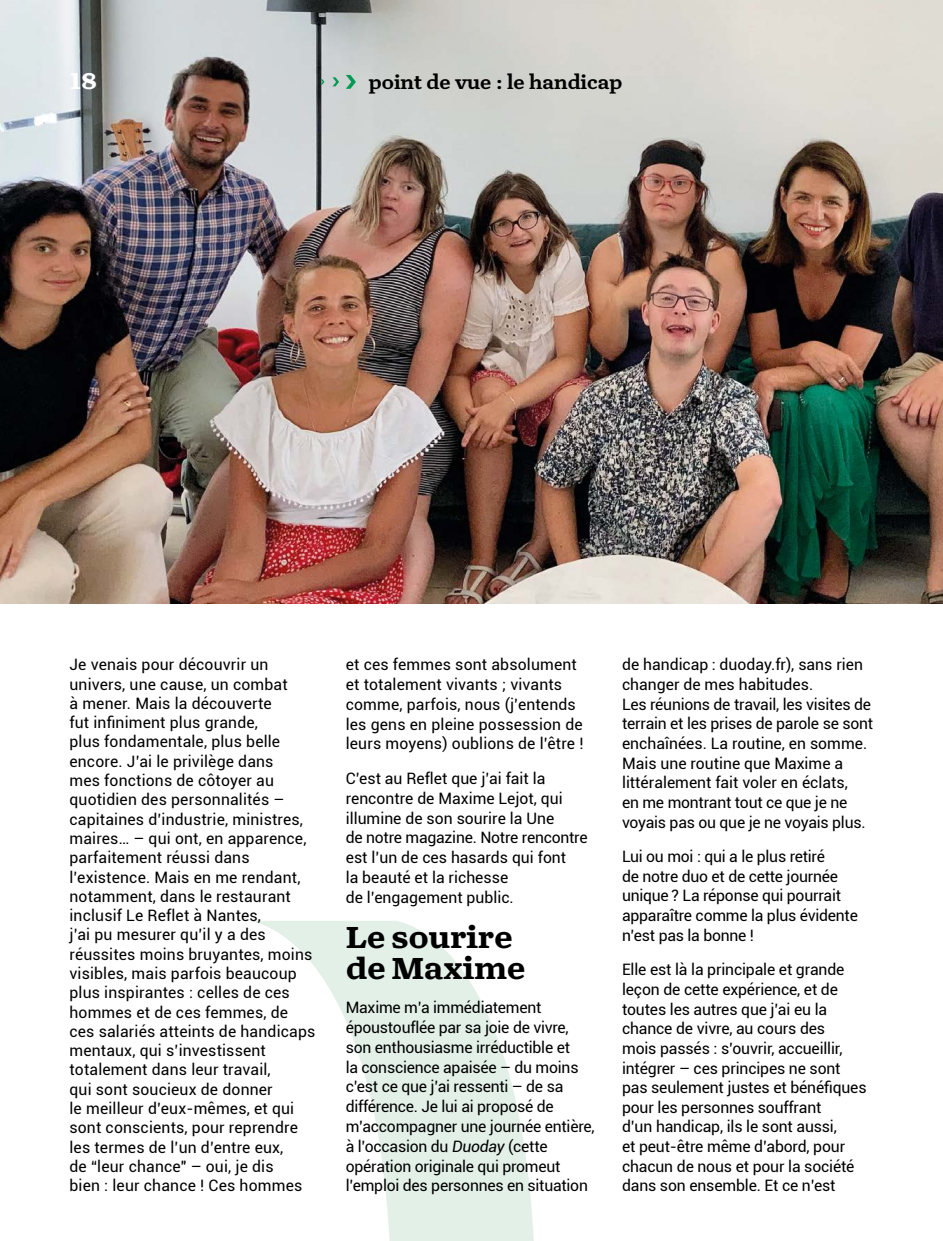
<style>
.page{position:relative;width:943px;height:1241px;background:#fff}
.page>*{position:absolute;margin:0;border:0;box-sizing:border-box;transform-origin:0 0}
.t1{font:700 28px/30.3px "Turnip RE";letter-spacing:-.015em;color:#000}
.t2{font:500 21px "Turnip";color:#000}
.t3{font:700 21px "Turnip RE";color:#fff}
.t4{font:15.75px/19.2px "Roboto";color:#000}
.s1{font-style:italic}
</style>
<div class="page">
<svg style="left:252px;top:921px;width:282px;height:319px;fill:#e2f0e7"></svg>
<img style="left:0;top:0;width:943px;height:603px">
<svg style="left:346px;top:75px;width:10px;height:14px"></svg>
<svg style="left:332px;top:77px;width:7px;height:9px"></svg>
<svg style="left:320px;top:79px;width:4px;height:6px"></svg>
<h2 class="t3" style="left:69px;top:66px;width:29px">18</h2>
<h2 class="t2" style="left:369px;top:68px;width:255px">point de vue : le handicap</h2>
<p class="t4" style="left:69px;top:654px;width:247px">Je venais pour découvrir un univers, une cause, un combat<br>à mener. Mais la découverte<br>fut infiniment plus grande,<br>plus fondamentale, plus belle encore. J’ai le privilège dans<br>mes fonctions de côtoyer au quotidien des personnalités – capitaines d’industrie, ministres, maires… – qui ont, en apparence, parfaitement réussi dans l’existence. Mais en me rendant, notamment, dans le restaurant inclusif Le Reflet à Nantes,<br>j’ai pu mesurer qu’il y a des réussites moins bruyantes, moins visibles, mais parfois beaucoup plus inspirantes : celles de ces hommes et de ces femmes, de ces salariés atteints de handicaps mentaux, qui s’investissent totalement dans leur travail,<br>qui sont soucieux de donner<br>le meilleur d’eux-mêmes, et qui sont conscients, pour reprendre les termes de l’un d’entre eux,<br>de “leur chance" – oui, je dis<br>bien : leur chance ! Ces hommes</p>
<p class="t4" style="left:346px;top:654px;width:239px;line-height:19.8px">et ces femmes sont absolument et totalement vivants ; vivants comme, parfois, nous (j’entends les gens en pleine possession de leurs moyens) oublions de l’être !</p>
<p class="t4" style="left:346px;top:767px;width:243px;line-height:19.8px">C’est au Reflet que j’ai fait la rencontre de Maxime Lejot, qui illumine de son sourire la Une<br>de notre magazine. Notre rencontre est l’un de ces hasards qui font<br>la beauté et la richesse<br>de l’engagement public.</p>
<h1 class="t1" style="left:346px;top:922px;width:181px">Le sourire de Maxime</h1>
<p class="t4" style="left:346px;top:996px;width:250px;line-height:19.8px">Maxime m’a immédiatement époustouflée par sa joie de vivre, son enthousiasme irréductible et<br>la conscience apaisée – du moins c’est ce que j’ai ressenti – de sa différence. Je lui ai proposé de m’accompagner une journée entière, à l’occasion du <span class="s1">Duoday</span> (cette opération originale qui promeut l’emploi des personnes en situation</p>
<p class="t4" style="left:622px;top:654px;width:252px">de handicap : duoday.fr), sans rien changer de mes habitudes.<br>Les réunions de travail, les visites de terrain et les prises de parole se sont enchaînées. La routine, en somme.<br>Mais une routine que Maxime a littéralement fait voler en éclats,<br>en me montrant tout ce que je ne voyais pas ou que je ne voyais plus.</p>
<p class="t4" style="left:622px;top:846px;width:237px">Lui ou moi : qui a le plus retiré<br>de notre duo et de cette journée unique ? La réponse qui pourrait apparaître comme la plus évidente n’est pas la bonne !</p>
<p class="t4" style="left:622px;top:959px;width:246px">Elle est là la principale et grande leçon de cette expérience, et de toutes les autres que j’ai eu la chance de vivre, au cours des<br>mois passés : s’ouvrir, accueillir, intégrer – ces principes ne sont pas seulement justes et bénéfiques pour les personnes souffrant<br>d’un handicap, ils le sont aussi,<br>et peut-être même d’abord, pour chacun de nous et pour la société dans son ensemble. Et ce n’est</p>
</div>
